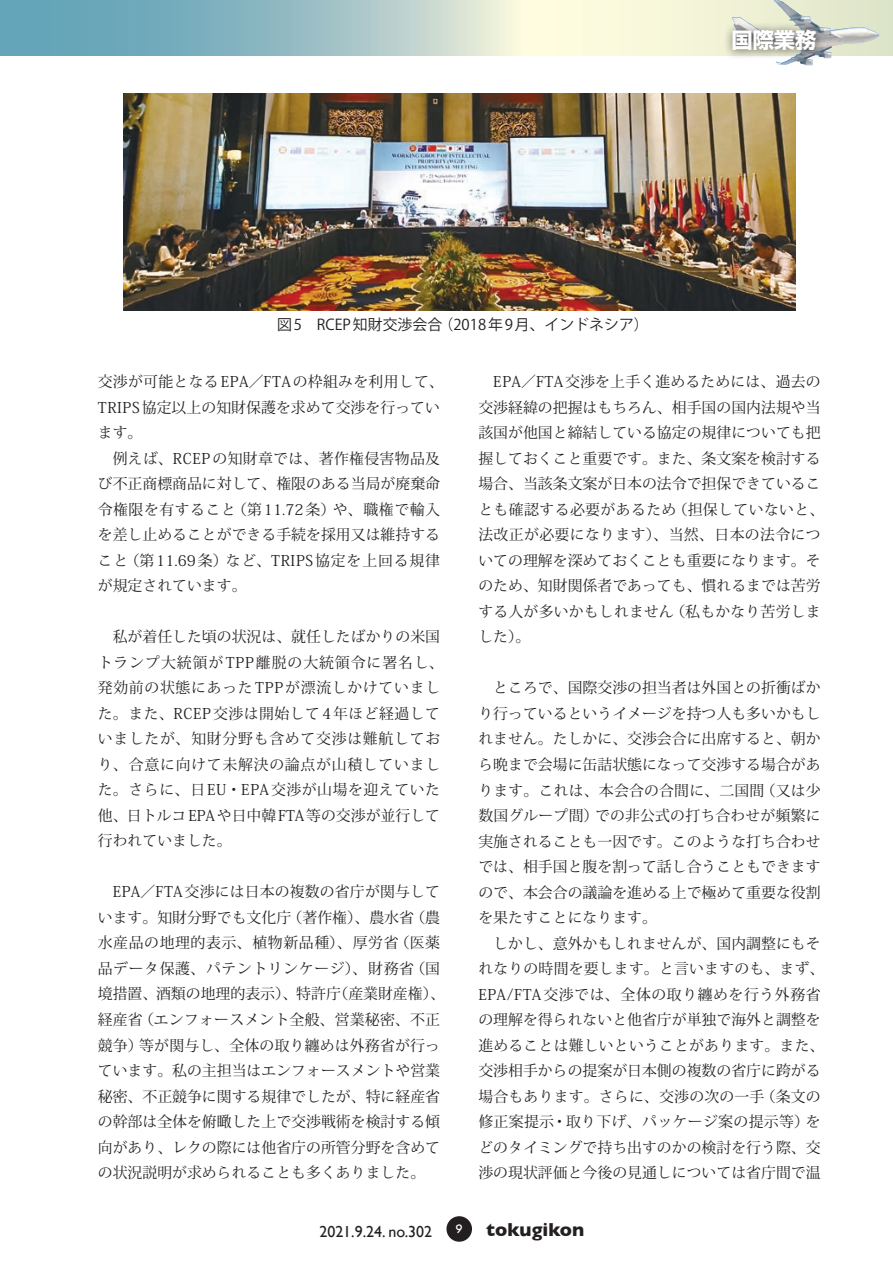
<style>
.page{position:relative;width:893px;height:1263px;background:#fff}
.page>*{position:absolute;margin:0;border:0;box-sizing:border-box;transform-origin:0 0}
.t1{font:700 21.3px "Shin Go Pro";color:#fff}
.t2{font:700 19.2px "Gill Sans";color:#231f20}
.t3{font:15.9px "Gill Sans";color:#231f20}
.t4{font:14.85px/25.5px "Koz Min Pro";color:#231f20}
.t5{font:14.85px/25.5px "Koz Min Pro";letter-spacing:.045em;color:#231f20}
.t6{font:14.85px "Koz Go Pro";color:#231f20}
.s1{font-family:"Futura PT";font-weight:500;font-size:12.75px;color:#fff}
</style>
<div class="page">
<div style="left:446px;top:1216px;width:26px;height:26px;background:#231f20;border-radius:50%"></div>
<svg style="left:0;top:0;width:893px;height:55px;background:#b6d0cb"></svg>
<img style="left:732px;top:0;width:70px;height:21px">
<div style="left:723px;top:21px;width:102px;height:39px;background:#231f20;opacity:.7"></div>
<img style="left:123px;top:94px;width:672px;height:216px">
<h1 class="t1" style="left:731px;top:23px;width:87px">国際業務</h1>
<p class="t6" style="left:277px;top:315px;width:373px">図 5　RCEP 知財交渉会合（2018 年 9 月、インドネシア）</p>
<p class="t4" style="left:98px;top:368px;width:348px">交渉が可能となるEPA／FTAの枠組みを利用して、<br>TRIPS協定以上の知財保護を求めて交渉を行っています。<br>　例えば、RCEPの知財章では、著作権侵害物品及び不正商標商品に対して、権限のある当局が廃棄命令権限を有すること（第11.72条）や、職権で輸入を差し止めることができる手続を採用又は維持すること（第11.69条）など、TRIPS協定を上回る規律が規定されています。</p>
<p class="t5" style="left:98px;top:624px;width:347px">　私が着任した頃の状況は、就任したばかりの米国トランプ大統領がTPP離脱の大統領令に署名し、発効前の状態にあったTPPが漂流しかけていました。また、RCEP交渉は開始して 4年ほど経過していましたが、知財分野も含めて交渉は難航しており、合意に向けて未解決の論点が山積していました。さらに、日EU・EPA交渉が山場を迎えていた他、日トルコEPAや日中韓FTA等の交渉が並行して行われていました。</p>
<p class="t4" style="left:98px;top:879px;width:349px">　EPA／FTA交渉には日本の複数の省庁が関与しています。知財分野でも文化庁（著作権）、農水省（農水産品の地理的表示、植物新品種）、厚労省（医薬品データ保護、パテントリンケージ）、財務省（国境措置、酒類の地理的表示）、特許庁（産業財産権）、経産省（エンフォースメント全般、営業秘密、不正競争）等が関与し、全体の取り纏めは外務省が行っています。私の主担当はエンフォースメントや営業秘密、不正競争に関する規律でしたが、特に経産省の幹部は全体を俯瞰した上で交渉戦術を検討する傾向があり、レクの際には他省庁の所管分野を含めての状況説明が求められることも多くありました。</p>
<p class="t4" style="left:478px;top:369px;width:347px">　EPA／FTA交渉を上手く進めるためには、過去の交渉経緯の把握はもちろん、相手国の国内法規や当該国が他国と締結している協定の規律についても把握しておくこと重要です。また、条文案を検討する場合、当該条文案が日本の法令で担保できていることも確認する必要があるため（担保していないと、法改正が必要になります）、当然、日本の法令についての理解を深めておくことも重要になります。そのため、知財関係者であっても、慣れるまでは苦労する人が多いかもしれません（私もかなり苦労しました）。</p>
<p class="t4" style="left:478px;top:675px;width:348px">　ところで、国際交渉の担当者は外国との折衝ばかり行っているというイメージを持つ人も多いかもしれません。たしかに、交渉会合に出席すると、朝から晩まで会場に缶詰状態になって交渉する場合があります。これは、本会合の合間に、二国間（又は少数国グループ間）での非公式の打ち合わせが頻繁に実施されることも一因です。このような打ち合わせでは、相手国と腹を割って話し合うこともできますので、本会合の議論を進める上で極めて重要な役割を果たすことになります。<br>　しかし、意外かもしれませんが、国内調整にもそれなりの時間を要します。と言いますのも、まず、<br>EPA/FTA交渉では、全体の取り纏めを行う外務省の理解を得られないと他省庁が単独で海外と調整を進めることは難しいということがあります。また、交渉相手からの提案が日本側の複数の省庁に跨がる場合もあります。さらに、交渉の次の一手（条文の修正案提示・取り下げ、パッケージ案の提示等）をどのタイミングで持ち出すのかの検討を行う際、交渉の現状評価と今後の見通しについては省庁間で温</p>
<p class="t3" style="left:319px;top:1222px;width:114px">2021.9.24. no.302</p>
<p class="t2" style="left:456px;top:1214px;width:130px"><span class="s1">9</span> tokugikon</p>
</div>
